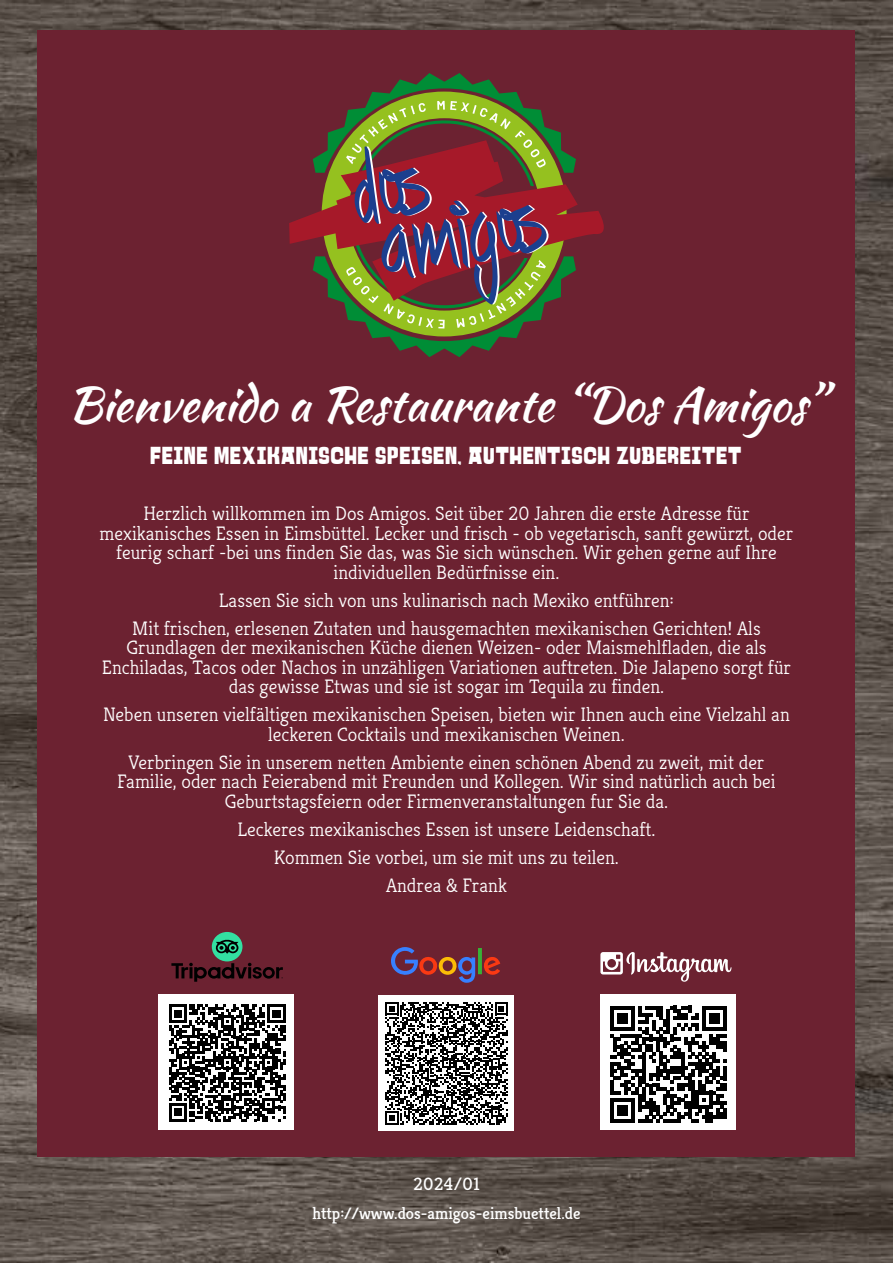
<style>
.page{position:relative;width:893px;height:1263px;background:#fff}
.page>*{position:absolute;margin:0;border:0;box-sizing:border-box;transform-origin:0 0}
.t1{font:47.55px "Kaushan Script";color:#fff}
.t2{font:22.95px "Cucciolo";letter-spacing:.03em;color:#fff}
.t3{font:300 19.5px/19.5px "Kreon";color:#fff;text-align:center}
.t4{font:18px "Kreon";letter-spacing:.025em;color:#fff}
.t5{font:500 16.5px "Kreon";color:#fff}
</style>
<div class="page">
<img style="left:0;top:0;width:893px;height:1263px">
<div style="left:38px;top:30px;width:817px;height:1127px;background:#6c2231"></div>
<svg style="left:327px;top:73px;width:234px;height:284px"></svg>
<svg style="left:289px;top:140px;width:315px;height:161px"></svg>
<svg style="left:346px;top:101px;width:203px;height:227px"></svg>
<div style="left:158px;top:994px;width:136px;height:136px;background:#fff"></div>
<svg style="left:169px;top:1004px;width:117px;height:117px"></svg>
<svg style="left:171px;top:963px;width:112px;height:19px"></svg>
<div style="left:212px;top:932px;width:30px;height:29px;background:#33e0a1;border-radius:50%"></div>
<svg style="left:215px;top:939px;width:23px;height:15px"></svg>
<svg style="left:391px;top:947px;width:109px;height:36px"></svg>
<div style="left:378px;top:995px;width:136px;height:136px;background:#fff"></div>
<svg style="left:385px;top:1002px;width:123px;height:122px"></svg>
<div style="left:600px;top:994px;width:136px;height:136px;background:#fff"></div>
<svg style="left:610px;top:1006px;width:117px;height:117px"></svg>
<svg style="left:600px;top:952px;width:131px;height:30px"></svg>
<h1 class="t1" style="left:68px;top:369px;width:759px">Bienvenido a Restaurante “Dos Amigos”</h1>
<p class="t2" style="left:151px;top:447px;width:593px">FEINE MEXIKANISCHE SPEISEN, AUTHENTISCH ZUBEREITET</p>
<p class="t3" style="left:100px;top:502px;width:695px">Herzlich willkommen im Dos Amigos. Seit über 20 Jahren die erste Adresse für mexikanisches Essen in Eimsbüttel. Lecker und frisch - ob vegetarisch, sanft gewürzt, oder feurig scharf -bei uns finden Sie das, was Sie sich wünschen. Wir gehen gerne auf Ihre individuellen Bedürfnisse ein.</p>
<p class="t3" style="left:132px;top:584px;width:630px;line-height:28px">Lassen Sie sich von uns kulinarisch nach Mexiko entführen:<br>Mit frischen, erlesenen Zutaten und hausgemachten mexikanischen Gerichten! Als</p>
<p class="t3" style="left:102px;top:636px;width:691px">Grundlagen der mexikanischen Küche dienen Weizen- oder Maismehlfladen, die als<br>Enchiladas, Tacos oder Nachos in unzähligen Variationen auftreten. Die Jalapeno sorgt für das gewisse Etwas und sie ist sogar im Tequila zu finden.</p>
<p class="t3" style="left:103px;top:703px;width:688px">Neben unseren vielfältigen mexikanischen Speisen, bieten wir Ihnen auch eine Vielzahl an leckeren Cocktails und mexikanischen Weinen.</p>
<p class="t3" style="left:117px;top:750px;width:660px">Verbringen Sie in unserem netten Ambiente einen schönen Abend zu zweit, mit der<br>Familie, oder nach Feierabend mit Freunden und Kollegen. Wir sind natürlich auch bei<br>Geburtstagsfeiern oder Firmenveranstaltungen fur Sie da.</p>
<p class="t3" style="left:238px;top:813px;width:419px;line-height:28px">Leckeres mexikanisches Essen ist unsere Leidenschaft.<br>Kommen Sie vorbei, um sie mit uns zu teilen.<br>Andrea &amp; Frank</p>
<p class="t4" style="left:413px;top:1169px;width:68px">2024/01</p>
<p class="t5" style="left:312px;top:1200px;width:269px">http://www.dos-amigos-eimsbuettel.de</p>
</div>
